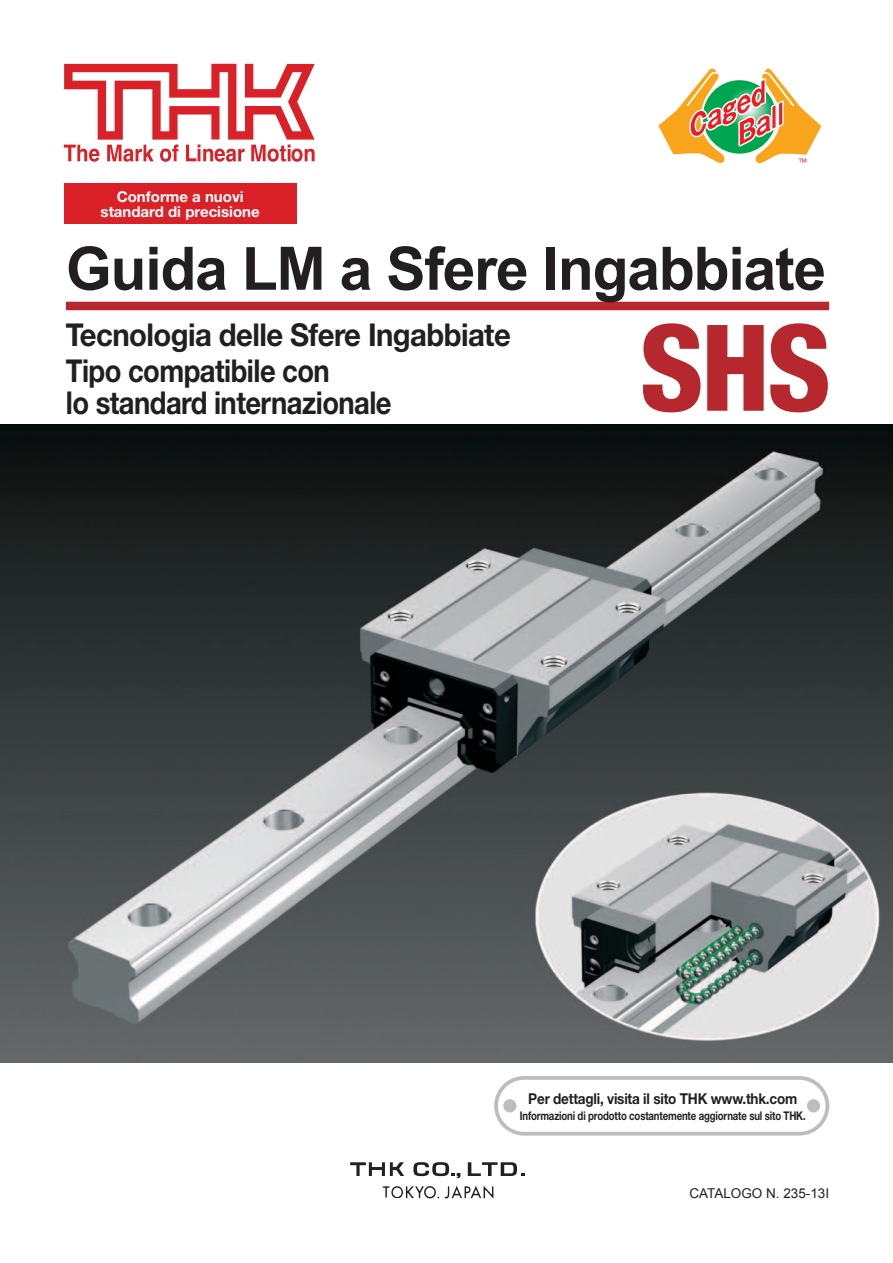
<style>
.page{position:relative;width:893px;height:1263px;background:#fff}
.page>*{position:absolute;margin:0;border:0;box-sizing:border-box;transform-origin:0 0}
.t1{font:800 condensed 120px "Helvetica Neue";color:#b7282e}
.t2{font:700 60px "Arial";letter-spacing:-.02em;color:#231f20}
.t3{font:700 31.5px/36px "Helvetica Neue";letter-spacing:-.02em;color:#231f20;scale:.93 1}
.t4{font:700 31.5px "Helvetica Neue";letter-spacing:-.02em;color:#231f20;scale:.87 1}
.t5{font:700 15px "Helvetica Neue";letter-spacing:-.015em;color:#231f20;scale:.9 1}
.t6{font:700 15px/15px "Helvetica Neue";color:#fff;text-align:center}
.t7{font:13.5px "Arial";color:#231f20}
.t8{font:700 12px "Helvetica Neue";letter-spacing:-.015em;color:#231f20;scale:.8 1}
</style>
<div class="page">
<div style="left:66px;top:302px;width:763px;height:8px;background:#b7282e"></div>
<img style="left:382px;top:1186px;width:112px;height:13px">
<svg style="left:658px;top:69px;width:163px;height:95px"></svg>
<svg style="left:413px;top:1162px;width:47px;height:16px"></svg>
<svg style="left:468px;top:1162px;width:56px;height:14px"></svg>
<svg style="left:350px;top:1162px;width:54px;height:14px"></svg>
<img style="left:0;top:425px;width:893px;height:637px">
<svg style="left:64px;top:64px;width:251px;height:98px"></svg>
<div style="left:64px;top:183px;width:233px;height:41px;background:#da2128"></div>
<svg style="left:494px;top:1076px;width:335px;height:59px"></svg>
<p class="t6" style="left:101px;top:189px;width:161px">Conforme a nuovi standard di precisione</p>
<h2 class="t2" style="left:66px;top:229px;width:762px">Guida LM a Sfere Ingabbiate</h2>
<h3 class="t3" style="left:66px;top:316px;width:480px">Tecnologia delle Sfere Ingabbiate<br>Tipo compatibile con</h3>
<h3 class="t4" style="left:66px;top:383px;width:376px">lo standard internazionale</h3>
<h1 class="t1" style="left:640px;top:294px;width:193px">SHS</h1>
<p class="t5" style="left:528px;top:1090px;width:300px">Per dettagli, visita il sito THK www.thk.com</p>
<p class="t8" style="left:520px;top:1108px;width:359px">Informazioni di prodotto costantemente aggiornate sul sito THK.</p>
<p class="t7" style="left:689px;top:1184px;width:141px">CATALOGO N. 235-13I</p>
</div>
